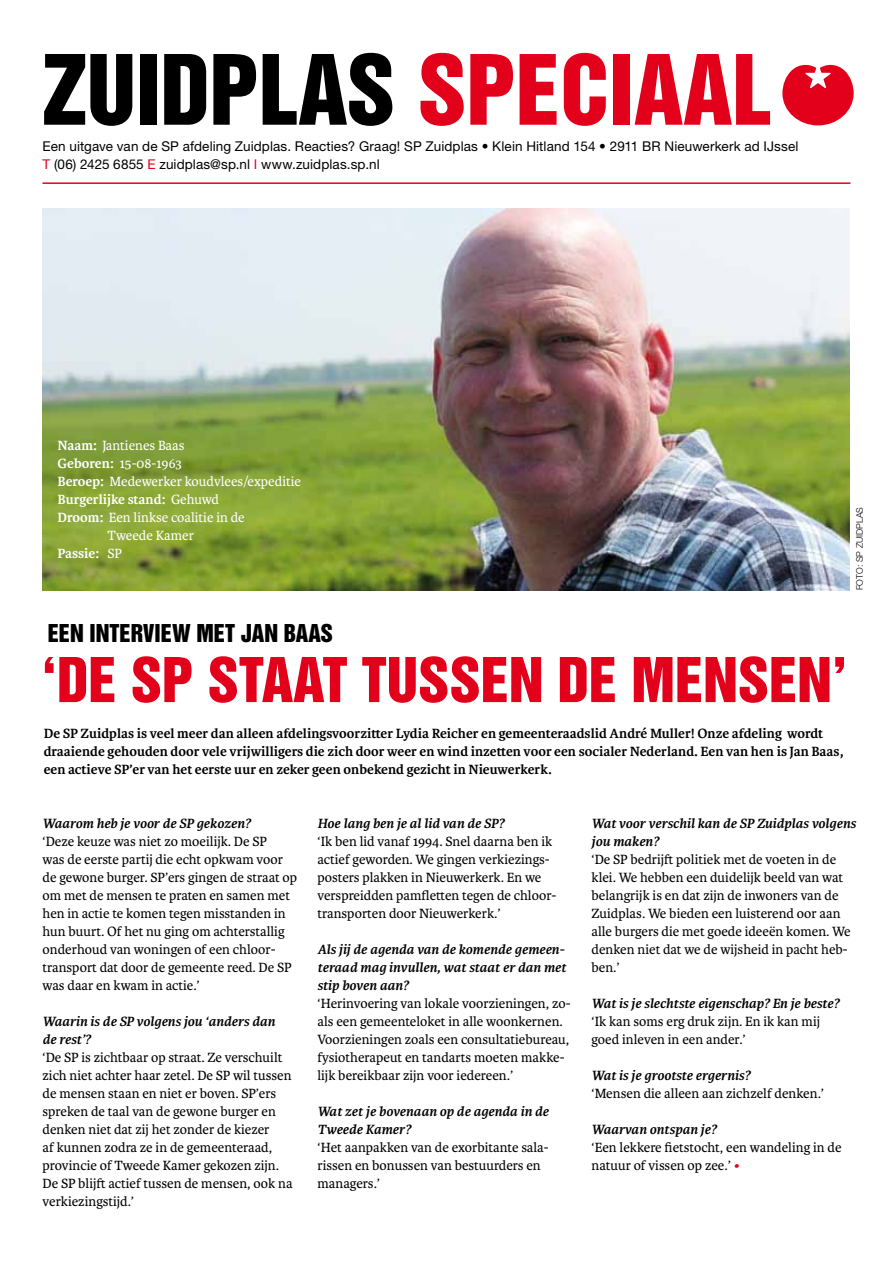
<style>
.page{position:relative;width:893px;height:1263px;background:#fff}
.page>*{position:absolute;margin:0;border:0;box-sizing:border-box;transform-origin:0 0}
.t1{font:88.5px "Helvetica Inserat LT Std";color:#000}
.t2{font:56.4px "Helvetica Inserat LT Std";color:#e2001a}
.t3{font:22.5px "Helvetica Inserat LT Std";color:#000}
.t4{font:14.25px/18px "Karmina";color:#000}
.t5{font:italic 700 14.25px/18px "Karmina";color:#000}
.t6{font:700 14.25px/18px "Karmina";color:#000}
.t7{font:14.25px "Karmina";color:#fff}
.t8{font:700 14.25px "Karmina";color:#fff}
.t9{font:13.5px/18px "Helvetica Neue LT Std";letter-spacing:.01em;color:#000}
.t10{font:300 9px "Helvetica Neue LT Std";color:#000}
.s1{color:#e2001a}
.s2{font-weight:700}
.s3{font-weight:400}
.s4{font-weight:700;font-style:italic;color:#e2001a}
</style>
<div class="page">
<hr style="left:43px;top:182px;width:807px;height:2px;background:#e2001a">
<svg style="left:782px;top:65px;width:72px;height:60px"></svg>
<img style="left:43px;top:208px;width:806px;height:382px">
<h1 class="t1" style="left:43px;top:37px;width:731px">ZUIDPLAS <span class="s1">SPECIAAL</span></h1>
<p class="t9" style="left:43px;top:137px;width:757px">Een uitgave van de SP afdeling Zuidplas. Reacties? Graag! SP Zuidplas • Klein Hitland 154 • 2911 BR Nieuwerkerk ad IJssel<br><span class="s1">T</span> (06) 2425 6855 <span class="s1">E</span> zuidplas@sp.nl <span class="s1">I</span> www.zuidplas.sp.nl</p>
<p class="t7" style="left:58px;top:437px;width:128px"><span class="s2">Naam:</span> Jantienes Baas</p>
<p class="t7" style="left:58px;top:455px;width:126px"><span class="s2">Geboren:</span> 15-08-1963</p>
<p class="t7" style="left:58px;top:473px;width:245px"><span class="s2">Beroep:</span> Medewerker koudvlees/expeditie</p>
<p class="t8" style="left:58px;top:491px;width:163px">Burgerlijke stand: <span class="s3">Gehuwd</span></p>
<p class="t7" style="left:58px;top:509px;width:189px"><span class="s2">Droom:</span> Een linkse coalitie in de</p>
<p class="t7" style="left:108px;top:527px;width:88px">Tweede Kamer</p>
<p class="t8" style="left:58px;top:545px;width:66px">Passie: <span class="s3">SP</span></p>
<p class="t10" style="left:854px;top:590px;width:84px;rotate:-90deg">Foto: SP Zuidplas</p>
<h3 class="t3" style="left:48px;top:620px;width:287px">EEN INTERVIEW MET JAN BAAS</h3>
<h2 class="t2" style="left:41px;top:646px;width:808px">‘DE SP STAAT TUSSEN DE MENSEN’</h2>
<p class="t6" style="left:44px;top:725px;width:802px">De SP Zuidplas is veel meer dan alleen afdelingsvoorzitter Lydia Reicher en gemeenteraadslid André Muller! Onze afdeling wordt draaiende gehouden door vele vrijwilligers die zich door weer en wind inzetten voor een socialer Nederland. Een van hen is Jan Baas, een actieve SP’er van het eerste uur en zeker geen onbekend gezicht in Nieuwerkerk.</p>
<p class="t5" style="left:43px;top:814px;width:210px">Waarom heb je voor de SP gekozen?</p>
<p class="t4" style="left:43px;top:833px;width:256px">‘Deze keuze was niet zo moeilijk. De SP<br>was de eerste partij die echt opkwam voor de gewone burger. SP’ers gingen de straat op om met de mensen te praten en samen met hen in actie te komen tegen misstanden in hun buurt. Of het nu ging om achterstallig onderhoud van woningen of een chloor&shy;transport dat door de gemeente reed. De SP was daar en kwam in actie.’</p>
<p class="t5" style="left:43px;top:1012px;width:234px">Waarin is de SP volgens jou ‘anders dan de rest’?</p>
<p class="t4" style="left:43px;top:1049px;width:252px">‘De SP is zichtbaar op straat. Ze verschuilt zich niet achter haar zetel. De SP wil tussen de mensen staan en niet er boven. SP’ers spreken de taal van de gewone burger en denken niet dat zij het zonder de kiezer<br>af kunnen zodra ze in de gemeenteraad, provincie of Tweede Kamer gekozen zijn.<br>De SP blijft actief tussen de mensen, ook na verkiezingstijd.’</p>
<p class="t5" style="left:317px;top:814px;width:188px">Hoe lang ben je al lid van de SP?</p>
<p class="t4" style="left:317px;top:833px;width:240px">‘Ik ben lid vanaf 1994. Snel daarna ben ik actief geworden. We gingen verkiezings&shy;posters plakken in Nieuwerkerk. En we verspreidden pamfletten tegen de chloor&shy;transporten door Nieuwerkerk.’</p>
<p class="t5" style="left:317px;top:940px;width:250px">Als jij de agenda van de komende gemeen&shy;teraad mag invullen, wat staat er dan met stip boven aan?</p>
<p class="t4" style="left:317px;top:995px;width:255px">‘Herinvoering van lokale voorzieningen, zo&shy;als een gemeenteloket in alle woonkernen.<br>Voorzieningen zoals een consultatiebureau, fysiotherapeut en tandarts moeten makke&shy;lijk bereikbaar zijn voor iedereen.’</p>
<p class="t5" style="left:317px;top:1102px;width:233px">Wat zet je bovenaan op de agenda in de<br>Tweede Kamer?</p>
<p class="t4" style="left:317px;top:1138px;width:233px">‘Het aanpakken van de exorbitante sala&shy;rissen en bonussen van bestuurders en managers.’</p>
<p class="t5" style="left:591px;top:814px;width:266px">Wat voor verschil kan de SP Zuidplas volgens jou maken?</p>
<p class="t4" style="left:591px;top:850px;width:261px">‘De SP bedrijft politiek met de voeten in de klei. We hebben een duidelijk beeld van wat belangrijk is en dat zijn de inwoners van de Zuidplas. We bieden een luisterend oor aan alle burgers die met goede ideeën komen. We denken niet dat we de wijsheid in pacht heb&shy;ben.’</p>
<p class="t5" style="left:591px;top:994px;width:249px">Wat is je slechtste eigenschap? En je beste?</p>
<p class="t4" style="left:591px;top:1012px;width:230px">‘Ik kan soms erg druk zijn. En ik kan mij goed inleven in een ander.’</p>
<p class="t5" style="left:591px;top:1066px;width:160px">Wat is je grootste ergernis?</p>
<p class="t4" style="left:591px;top:1084px;width:234px">‘Mensen die alleen aan zichzelf denken.’</p>
<p class="t5" style="left:591px;top:1120px;width:127px">Waarvan ontspan je?</p>
<p class="t4" style="left:591px;top:1138px;width:252px">‘Een lekkere fietstocht, een wandeling in de natuur of vissen op zee.’ <span class="s4">•</span></p>
</div>
